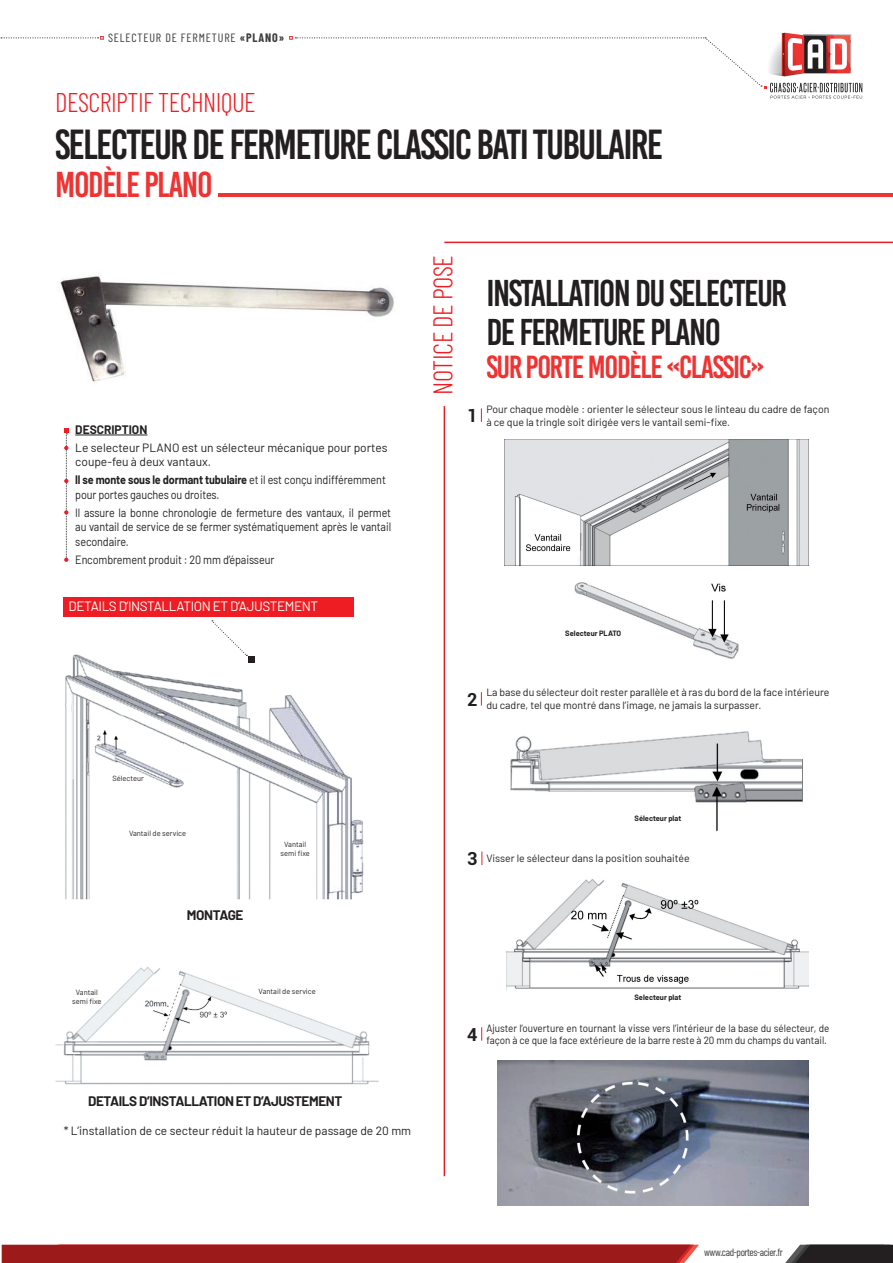
<style>
.page{position:relative;width:893px;height:1263px;background:#fff}
.page>*{position:absolute;margin:0;border:0;box-sizing:border-box;transform-origin:0 0}
.t1{font:42px "Bebas Kai";letter-spacing:-.04em;color:#231f20}
.t2{font:37.35px/38.7px "Bebas Kai";letter-spacing:-.04em;color:#231f20}
.t3{font:36px "Bebas Kai";letter-spacing:-.04em;color:#ee3433}
.t4{font:31.95px "Bebas Kai";letter-spacing:-.04em;color:#ee3433}
.t5{font:300 27px "Barlow Condensed";letter-spacing:-.02em;color:#ee1d23}
.t6{font:700 18px "Roboto";color:#231f20}
.t7{font:700 13.5px "Barlow";letter-spacing:-.03em;color:#231f20}
.t8{font:13.5px "Barlow";letter-spacing:-.03em;color:#fff}
.t9{font:12px/14.4px "Barlow";letter-spacing:-.01em;color:#231f20;scale:.9 1}
.t10{font:12px/14.4px "Barlow";letter-spacing:-.01em;color:#231f20}
.t11{font:12px "Barlow Condensed";letter-spacing:.07em;color:#3e3e3f}
.t12{font:700 12px "Barlow";color:#231f20}
.t13{font:10.5px/12.6px "Barlow";color:#231f20}
.t14{font:10.5px/12.6px "Barlow";color:#231f20;text-align:right;scale:.94 1}
.t15{font:10.5px "Barlow Condensed";letter-spacing:-.04em;color:#3e3e3f}
.t16{font:7.5px/9px "Barlow";color:#231f20;text-align:center}
.t17{font:700 7.5px "Barlow";color:#231f20}
.s1{font-weight:700}
.s2{font-family:"Roboto";font-weight:700;font-size:18px}
</style>
<div class="page">
<svg style="left:785px;top:1245px;width:108px;height:18px;background:#363233"></svg>
<div style="left:2px;top:1245px;width:697px;height:18px;background:#9c1a1a"></div>
<svg style="left:1px;top:36px;width:103px;height:3px"></svg>
<svg style="left:289px;top:36px;width:478px;height:53px"></svg>
<img style="left:766px;top:32px;width:86px;height:47px">
<img style="left:770px;top:82px;width:93px;height:17px">
<img style="left:65px;top:654px;width:299px;height:246px">
<hr style="left:219px;top:193px;width:674px;height:4px;background:#ee3433">
<div style="left:64px;top:597px;width:290px;height:20px;background:#ee1d23"></div>
<svg style="left:64px;top:428px;width:4px;height:134px"></svg>
<hr style="left:75px;top:435px;width:72px;height:1px;background:#231f20">
<div style="left:248px;top:656px;width:7px;height:7px;background:#231f20"></div>
<svg style="left:212px;top:620px;width:35px;height:36px"></svg>
<img style="left:60px;top:276px;width:334px;height:106px">
<img style="left:55px;top:967px;width:324px;height:118px">
<hr style="left:444px;top:242px;width:449px;height:1px;background:#ee1d23">
<hr style="left:444px;top:406px;width:1px;height:770px;background:#ee1d23">
<svg style="left:481px;top:408px;width:1px;height:14px"></svg>
<img style="left:505px;top:440px;width:304px;height:125px">
<img style="left:574px;top:582px;width:165px;height:77px">
<img style="left:510px;top:731px;width:293px;height:101px">
<img style="left:507px;top:879px;width:302px;height:110px">
<img style="left:497px;top:1060px;width:312px;height:146px">
<svg style="left:481px;top:692px;width:1px;height:14px"></svg>
<svg style="left:482px;top:851px;width:1px;height:14px"></svg>
<svg style="left:481px;top:1027px;width:1px;height:14px"></svg>
<p class="t11" style="left:108px;top:29px;width:178px">SELECTEUR DE FERMETURE <span class="s1">«PLANO»</span></p>
<h3 class="t5" style="left:55px;top:83px;width:202px">DESCRIPTIF TECHNIQUE</h3>
<h1 class="t1" style="left:55px;top:122px;width:592px">SELECTEUR DE FERMETURE CLASSIC BATI TU BULAIRE</h1>
<h3 class="t3" style="left:55px;top:165px;width:156px">MODÈLE PLANO</h3>
<p class="t12" style="left:75px;top:421px;width:74px">DESCRIPTION</p>
<p class="t10" style="left:75px;top:440px;width:314px">Le selecteur PLANO est un sélecteur mécanique pour portes coupe-feu à deux vantaux.</p>
<p class="t9" style="left:75px;top:472px;width:347px"><span class="s1">Il se monte sous le dormant tubulaire</span> et il est conçu indifféremment pour portes gauches ou droites.</p>
<p class="t9" style="left:75px;top:504px;width:352px;text-align:justify">Il assure la bonne chronologie de fermeture des vantaux, il permet au vantail de service de se fermer systématiquement après le vantail secondaire.</p>
<p class="t9" style="left:75px;top:551px;width:223px">Encombrement produit : 20 mm d’épaisseur</p>
<p class="t8" style="left:69px;top:597px;width:93px">DETAILS d’i nsTallati</p>
<p class="t8" style="left:194px;top:597px;width:126px">on ET D’AJUSTEMENT</p>
<p class="t16" style="left:113px;top:773px;width:33px">Sélecteur</p>
<p class="t16" style="left:129px;top:828px;width:59px">Vantail de service</p>
<p class="t7" style="left:187px;top:905px;width:58px">MontaGE</p>
<p class="t16" style="left:281px;top:839px;width:31px">Vantail semi fixe</p>
<h3 class="t5" style="left:424px;top:395px;width:141px;rotate:-90deg">NOTICE DE POSE</h3>
<h3 class="t6" style="left:467px;top:403px;width:12px">1</h3>
<h2 class="t2" style="left:486px;top:274px;width:302px">INSTALLATION DU SELECTEUR<br>DE FERMETURE PLANO</h2>
<h3 class="t4" style="left:486px;top:350px;width:280px">SUR PORTE MODÈLE «CLASSIC»</h3>
<p class="t13" style="left:486px;top:402px;width:345px">Pour chaque modèle : orienter le sélecteur sous le linteau du cadre de façon à ce que la tringle soit dirigée vers le vantail semi-fixe.</p>
<p class="t17" style="left:565px;top:627px;width:57px">Selecteur PLATO</p>
<h3 class="t6" style="left:467px;top:686px;width:12px">2</h3>
<p class="t13" style="left:486px;top:685px;width:345px">La base du sélecteur doit rester parallèle et à ras du bord de la face intérieure du cadre, tel que montré dans l’image, ne jamais la surpasser.</p>
<p class="t17" style="left:634px;top:812px;width:48px">Sélecteur plat</p>
<p class="t13" style="left:467px;top:851px;width:224px"><span class="s2">3</span> Visser le sélecteur dans la position souhaitée</p>
<p class="t16" style="left:76px;top:987px;width:24px">Vantail</p>
<p class="t16" style="left:259px;top:986px;width:59px">Vantail de service</p>
<p class="t16" style="left:72px;top:996px;width:31px">semi fixe</p>
<p class="t7" style="left:88px;top:1091px;width:126px">DETAILS d’insTallation</p>
<p class="t7" style="left:236px;top:1091px;width:108px">ET D’AJUSTEMENT</p>
<p class="t10" style="left:64px;top:1122px;width:349px">* L’installation de ce secteur réduit la hauteur de passage de 20 mm</p>
<p class="t17" style="left:634px;top:992px;width:48px">Selecteur plat</p>
<p class="t14" style="left:467px;top:1021px;width:387px">Ajuster l’ouverture en tournant la visse vers l’intérieur de la base du sélecteur, de<br><sup>4</sup> façon à ce que la face extérieure de la barre reste à 20 mm du champs du vantail.</p>
<p class="t15" style="left:704px;top:1245px;width:80px">www.cad-portes-acier.fr</p>
</div>
